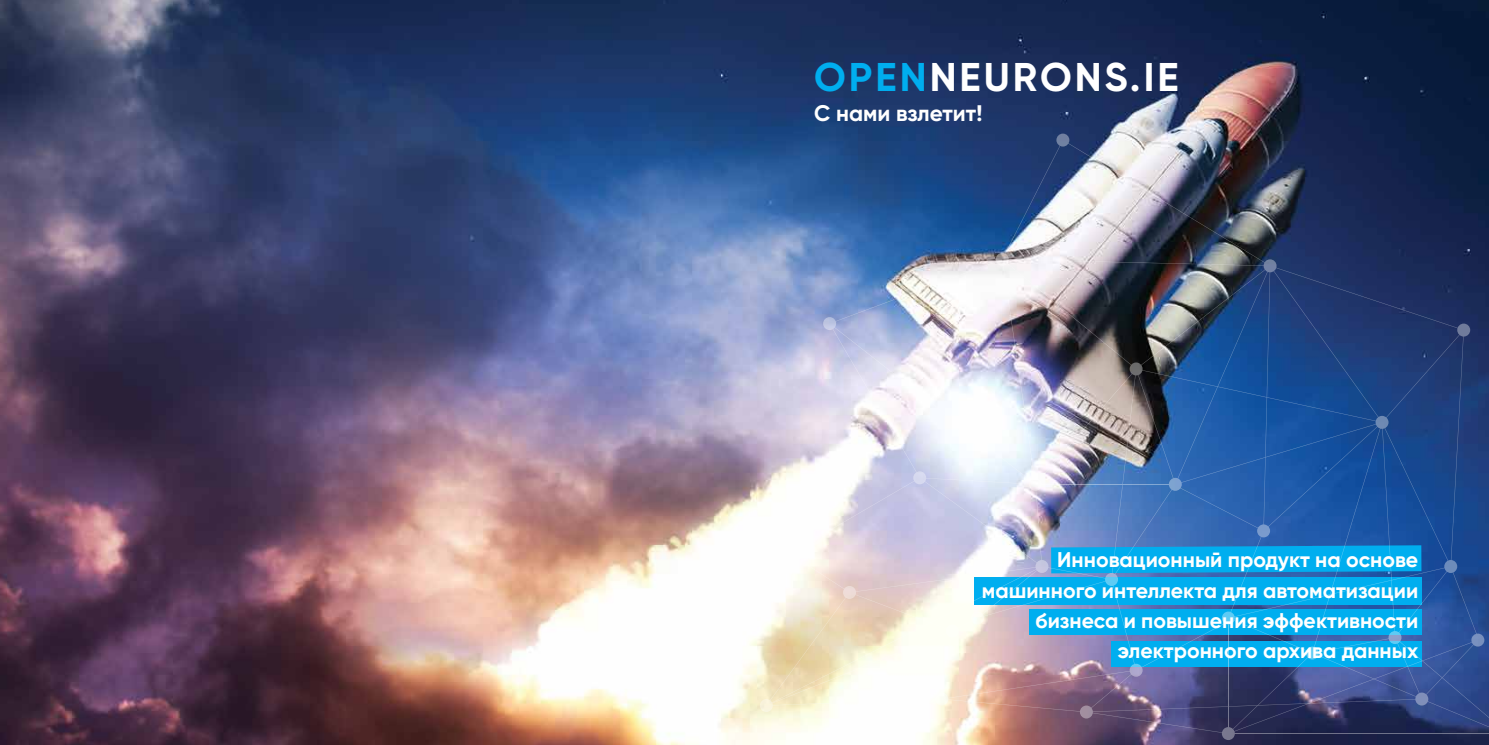
<style>
.page{position:relative;width:1489px;height:745px;background:#fff}
.page>*{position:absolute;margin:0;border:0;box-sizing:border-box;transform-origin:0 0}
.t1{font:700 40px "Gilroy";letter-spacing:.075em;color:#fff}
.t2{font:700 22.5px "Gilroy";color:#fff}
.t3{font:700 21.25px/30px "Gilroy";color:#fff;text-align:right}
.s1{color:#00aeef}
</style>
<div class="page">
<img style="left:0;top:0;width:1488px;height:744px">
<img style="left:766px;top:140px;width:722px;height:593px">
<div style="left:843px;top:585px;width:13px;height:13px;background:#eddbd7;border-radius:50%"></div>
<div style="left:913px;top:471px;width:13px;height:13px;background:#d6d9ef;border-radius:50%"></div>
<div style="left:945px;top:624px;width:13px;height:13px;background:#fefff8;border-radius:50%"></div>
<div style="left:971px;top:611px;width:13px;height:13px;background:#fdfef6;border-radius:50%"></div>
<svg style="left:1104px;top:572px;width:13px;height:13px"></svg>
<div style="left:1028px;top:477px;width:13px;height:13px;background:#fff;border-radius:50%"></div>
<svg style="left:1168px;top:477px;width:13px;height:13px"></svg>
<svg style="left:1035px;top:559px;width:13px;height:13px"></svg>
<svg style="left:1305px;top:646px;width:13px;height:13px"></svg>
<svg style="left:1443px;top:559px;width:13px;height:13px"></svg>
<svg style="left:1375px;top:415px;width:13px;height:13px"></svg>
<svg style="left:1256px;top:524px;width:13px;height:13px"></svg>
<svg style="left:1471px;top:633px;width:13px;height:13px"></svg>
<svg style="left:1129px;top:663px;width:13px;height:13px"></svg>
<svg style="left:1263px;top:259px;width:13px;height:13px"></svg>
<svg style="left:1456px;top:323px;width:13px;height:13px"></svg>
<svg style="left:995px;top:253px;width:13px;height:13px"></svg>
<svg style="left:1056px;top:133px;width:13px;height:13px"></svg>
<svg style="left:823px;top:317px;width:13px;height:13px"></svg>
<svg style="left:1129px;top:362px;width:13px;height:13px"></svg>
<div style="left:783px;top:546px;width:13px;height:13px;background:#fff;border-radius:50%"></div>
<svg style="left:759px;top:698px;width:13px;height:13px"></svg>
<div style="left:935px;top:692px;width:13px;height:13px;background:#fcfdf5;border-radius:50%"></div>
<svg style="left:1079px;top:705px;width:13px;height:13px"></svg>
<svg style="left:1221px;top:726px;width:13px;height:13px"></svg>
<svg style="left:1221px;top:611px;width:13px;height:13px"></svg>
<svg style="left:1388px;top:630px;width:13px;height:13px"></svg>
<svg style="left:1415px;top:692px;width:13px;height:13px"></svg>
<h1 class="t1" style="left:814px;top:52px;width:366px"><span class="s1">OPEN</span>NEURONS.IE</h1>
<p class="t2" style="left:814px;top:99px;width:170px">С нами взлетит!</p>
<p class="t3" style="left:981px;top:544px;width:438px">Инновационный продукт на основе машинного интеллекта для автоматизации бизнеса и повышения эффективности электронного архива данных</p>
</div>
